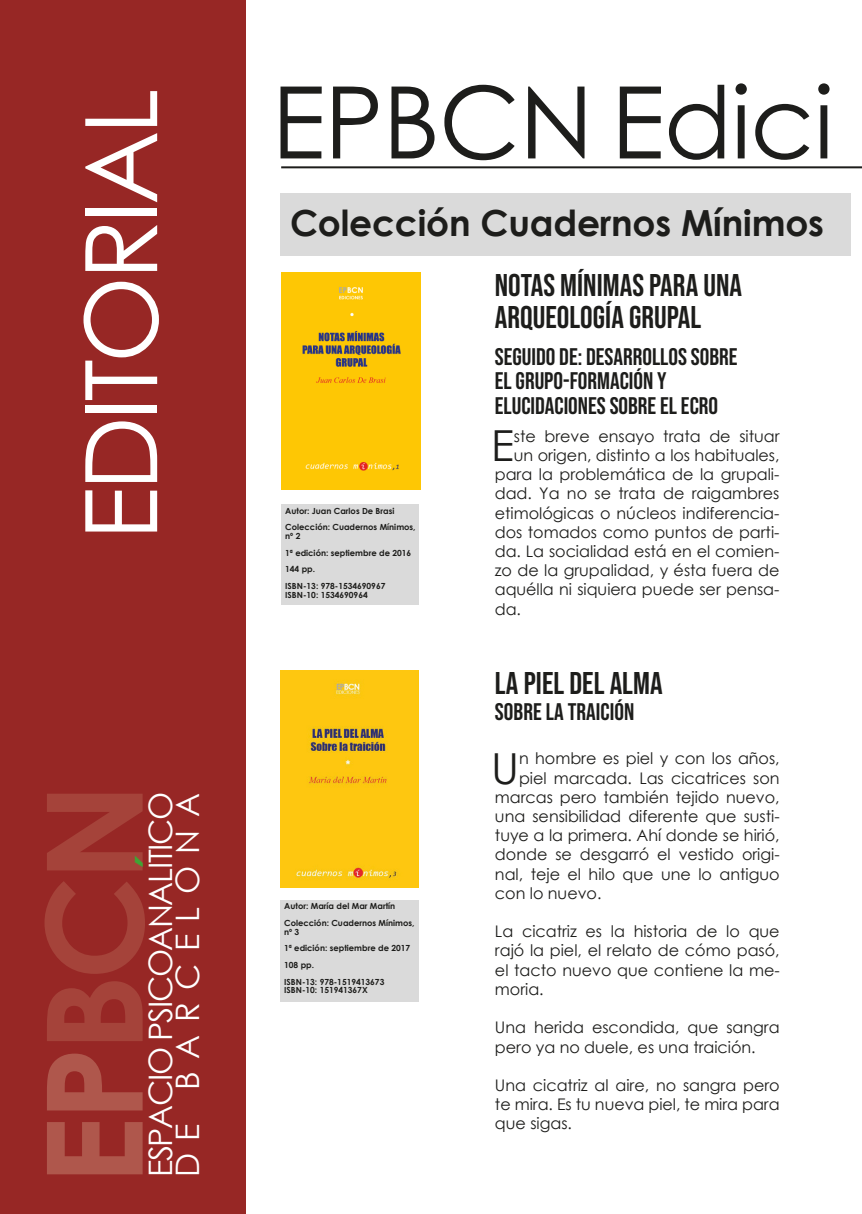
<style>
.page{position:relative;width:862px;height:1214px;background:#fff}
.page>*{position:absolute;margin:0;border:0;box-sizing:border-box;transform-origin:0 0}
.t1{font:700 133.2px "Century Gothic";letter-spacing:-.04em;color:#a5433a}
.t2{font:100px "Century Gothic";letter-spacing:-.01em;color:#1d1d1b}
.t3{font:100px "Century Gothic";letter-spacing:-.04em;color:#fff}
.t4{font:42.8px "Century Gothic";color:#1d1d1b}
.t5{font:700 42px "Century Gothic";color:#3fa535}
.t6{font:700 36px "Century Gothic";letter-spacing:-.005em;color:#1d1d1b}
.t7{font:32.4px "Century Gothic";letter-spacing:-.045em;color:#fff}
.t8{font:32.4px "Century Gothic";letter-spacing:.38em;color:#fff}
.t9{font:31.4px/32px "Bebas Neue";color:#1d1d1b}
.t10{font:24px "Bebas Neue";color:#1d1d1b}
.t11{font:16px/19.2px "Century Gothic";color:#1d1d1b;text-align:justify}
.t12{font:700 8.4px/8.4px "Century Gothic";color:#1d1d1b}
.s1{color:#af574c}
</style>
<div class="page">
<div style="left:0;top:0;width:245px;height:1213px;background:#972725"></div>
<div style="left:280px;top:193px;width:570px;height:62px;background:#dadada"></div>
<hr style="left:281px;top:166px;width:581px;height:2px;background:#1d1d1b">
<img style="left:282px;top:273px;width:138px;height:216px">
<div style="left:282px;top:504px;width:137px;height:101px;background:#dadada"></div>
<img style="left:280px;top:670px;width:138px;height:217px">
<div style="left:281px;top:899px;width:138px;height:102px;background:#dadada"></div>
<p class="t3" style="left:51px;top:540px;width:453px;rotate:-90deg">EDITORIAL</p>
<p class="t2" style="left:272px;top:52px;width:563px">EPBCN Edici</p>
<p class="t6" style="left:290px;top:195px;width:535px">Colección Cuadernos Mínimos</p>
<p class="t9" style="left:495px;top:269px;width:249px">NOTAS MÍNIMAS PARA UNA<br>ARQUEOLOGÍA GRUPAL</p>
<p class="t10" style="left:495px;top:343px;width:244px">SEGUIDO DE: DESARROLLOS SOBRE</p>
<p class="t10" style="left:495px;top:367px;width:173px">EL GRUPO-FORMACIÓN Y</p>
<p class="t10" style="left:495px;top:391px;width:225px">ELUCIDACIONES SOBRE EL ECRO</p>
<p class="t4" style="left:491px;top:415px;width:24px">E</p>
<p class="t11" style="left:514px;top:426px;width:267px">ste breve ensayo trata de situar</p>
<p class="t11" style="left:514px;top:445px;width:267px">un origen, distinto a los habituales,</p>
<p class="t11" style="left:495px;top:464px;width:286px">para la problemática de la grupali-</p>
<p class="t11" style="left:495px;top:483px;width:286px">dad. Ya no se trata de raigambres</p>
<p class="t11" style="left:495px;top:503px;width:286px">etimológicas o núcleos indiferencia-</p>
<p class="t11" style="left:495px;top:522px;width:286px">dos tomados como puntos de parti-</p>
<p class="t11" style="left:495px;top:541px;width:286px">da. La socialidad está en el comien-</p>
<p class="t11" style="left:495px;top:560px;width:286px">zo de la grupalidad, y ésta fuera de</p>
<p class="t11" style="left:495px;top:579px;width:286px">aquélla ni siquiera puede ser pensa-</p>
<p class="t11" style="left:495px;top:599px;width:28px">da.</p>
<p class="t12" style="left:285px;top:506px;width:111px">Autor: Juan Carlos De Brasi</p>
<p class="t12" style="left:285px;top:522px;width:132px">Colección: Cuadernos Mínimos, nº 2</p>
<p class="t12" style="left:285px;top:548px;width:127px">1ª edición: septiembre de 2016</p>
<p class="t12" style="left:285px;top:564px;width:31px">144 pp.</p>
<p class="t12" style="left:285px;top:581px;width:102px">ISBN-13: 978-1534690967</p>
<p class="t12" style="left:285px;top:590px;width:84px">ISBN-10: 1534690964</p>
<p class="t7" style="left:138px;top:1177px;width:387px;rotate:-90deg">ESPACIO PSICOANALITICO</p>
<p class="t8" style="left:165px;top:1177px;width:385px;rotate:-90deg">DE BARCELONA</p>
<p class="t1" style="left:-7px;top:1185px;width:404px;rotate:-90deg"><span class="s1">EP</span>BCN</p>
<p class="t5" style="left:122px;top:871px;width:19px;rotate:-90deg">´</p>
<p class="t12" style="left:284px;top:901px;width:113px">Autor: María del Mar Martín</p>
<p class="t12" style="left:284px;top:918px;width:132px">Colección: Cuadernos Mínimos, nº 3</p>
<p class="t12" style="left:284px;top:943px;width:127px">1ª edición: septiembre de 2017</p>
<p class="t12" style="left:284px;top:960px;width:31px">108 pp.</p>
<p class="t12" style="left:284px;top:977px;width:102px">ISBN-13: 978-1519413673</p>
<p class="t12" style="left:284px;top:985px;width:85px">ISBN-10: 151941367X</p>
<p class="t9" style="left:495px;top:667px;width:169px">LA PIEL DEL ALMA</p>
<p class="t10" style="left:495px;top:698px;width:141px">SOBRE LA TRAICIÓN</p>
<p class="t4" style="left:491px;top:738px;width:29px">U</p>
<p class="t11" style="left:519px;top:748px;width:262px">n hombre es piel y con los años,</p>
<p class="t11" style="left:519px;top:767px;width:262px">piel marcada. Las cicatrices son</p>
<p class="t11" style="left:495px;top:787px;width:286px">marcas pero también tejido nuevo,</p>
<p class="t11" style="left:495px;top:806px;width:286px">una sensibilidad diferente que susti-</p>
<p class="t11" style="left:495px;top:825px;width:286px">tuye a la primera. Ahí donde se hirió,</p>
<p class="t11" style="left:495px;top:844px;width:286px">donde se desgarró el vestido origi-</p>
<p class="t11" style="left:495px;top:863px;width:286px">nal, teje el hilo que une lo antiguo</p>
<p class="t11" style="left:495px;top:883px;width:108px">con lo nuevo.</p>
<p class="t11" style="left:495px;top:921px;width:286px">La cicatriz es la historia de lo que rajó la piel, el relato de cómo pasó, el tacto nuevo que contiene la me&shy;moria.</p>
<p class="t11" style="left:495px;top:1017px;width:286px">Una herida escondida, que sangra pero ya no duele, es una traición.</p>
<p class="t11" style="left:495px;top:1075px;width:286px">Una cicatriz al aire, no sangra pero te mira. Es tu nueva piel, te mira para que sigas.</p>
</div>
